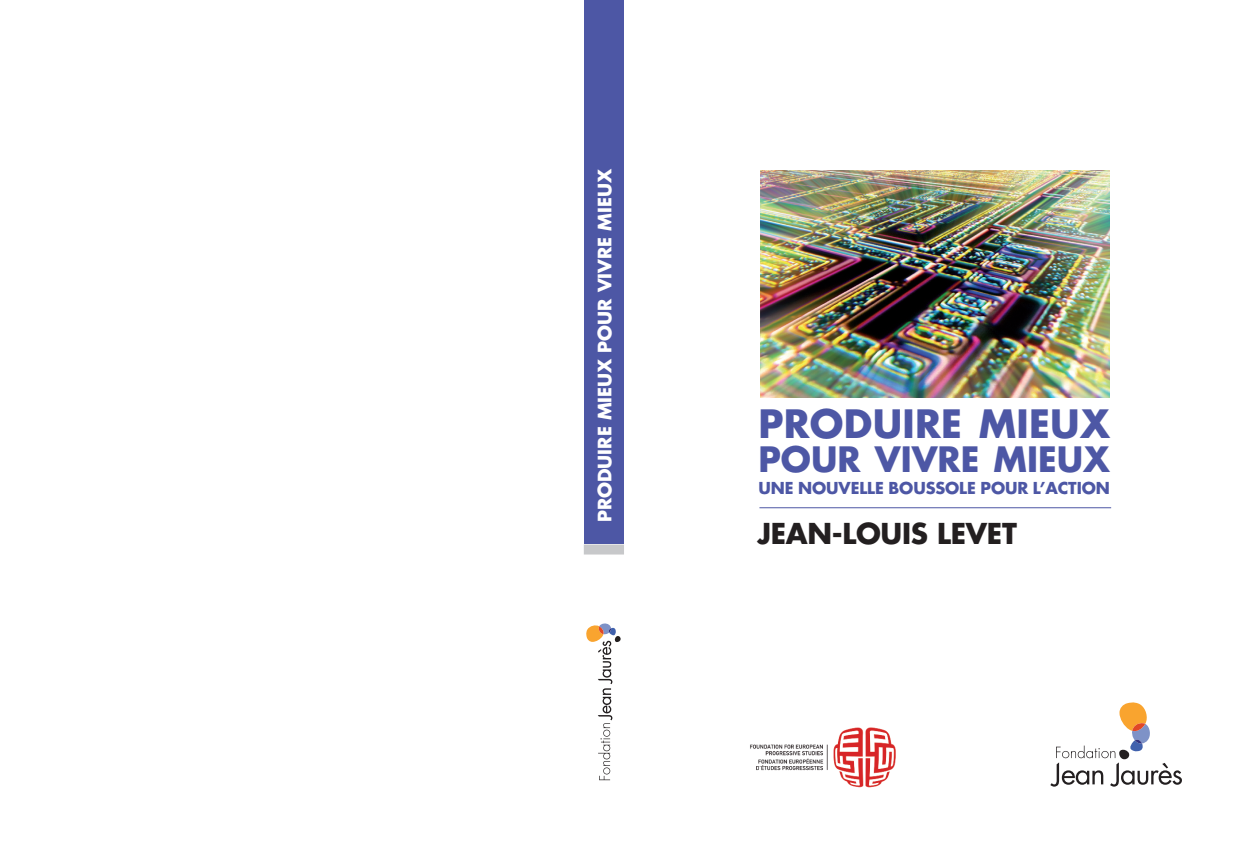
<style>
.page{position:relative;width:1248px;height:851px;background:#fff}
.page>*{position:absolute;margin:0;border:0;box-sizing:border-box;transform-origin:0 0}
.t1{font:700 38px "Futura";letter-spacing:.005em;color:#4d57a5}
.t2{font:700 34px "Futura";color:#4d57a5}
.t3{font:700 28px "Futura";letter-spacing:-.01em;color:#231f20}
.t4{font:700 18px "Futura";color:#fff}
.t5{font:700 16px "Futura";letter-spacing:-.005em;color:#4d57a5}
</style>
<div class="page">
<div style="left:583px;top:544px;width:41px;height:10px;background:#c7c8ca"></div>
<div style="left:584px;top:0;width:39px;height:544px;background:#4d57a5"></div>
<svg style="left:586px;top:623px;width:34px;height:157px"></svg>
<hr style="left:759px;top:507px;width:351px;height:1px;background:#4d57a5">
<img style="left:760px;top:170px;width:349px;height:227px">
<svg style="left:1050px;top:702px;width:131px;height:84px"></svg>
<img style="left:750px;top:727px;width:146px;height:61px">
<p class="t4" style="left:596px;top:522px;width:355px;rotate:-90deg">PRODUIRE MIEUX POUR VIVRE MIEUX</p>
<h1 class="t1" style="left:758px;top:406px;width:353px">PRODUIRE MIEUX</h1>
<h2 class="t2" style="left:758px;top:443px;width:353px">POUR VIVRE MIEUX</h2>
<p class="t5" style="left:758px;top:480px;width:353px">UNE NOUVELLE BOUSSOLE POUR L’ACTION</p>
<h3 class="t3" style="left:757px;top:521px;width:261px">JEAN-LOUIS LEVET</h3>
</div>
